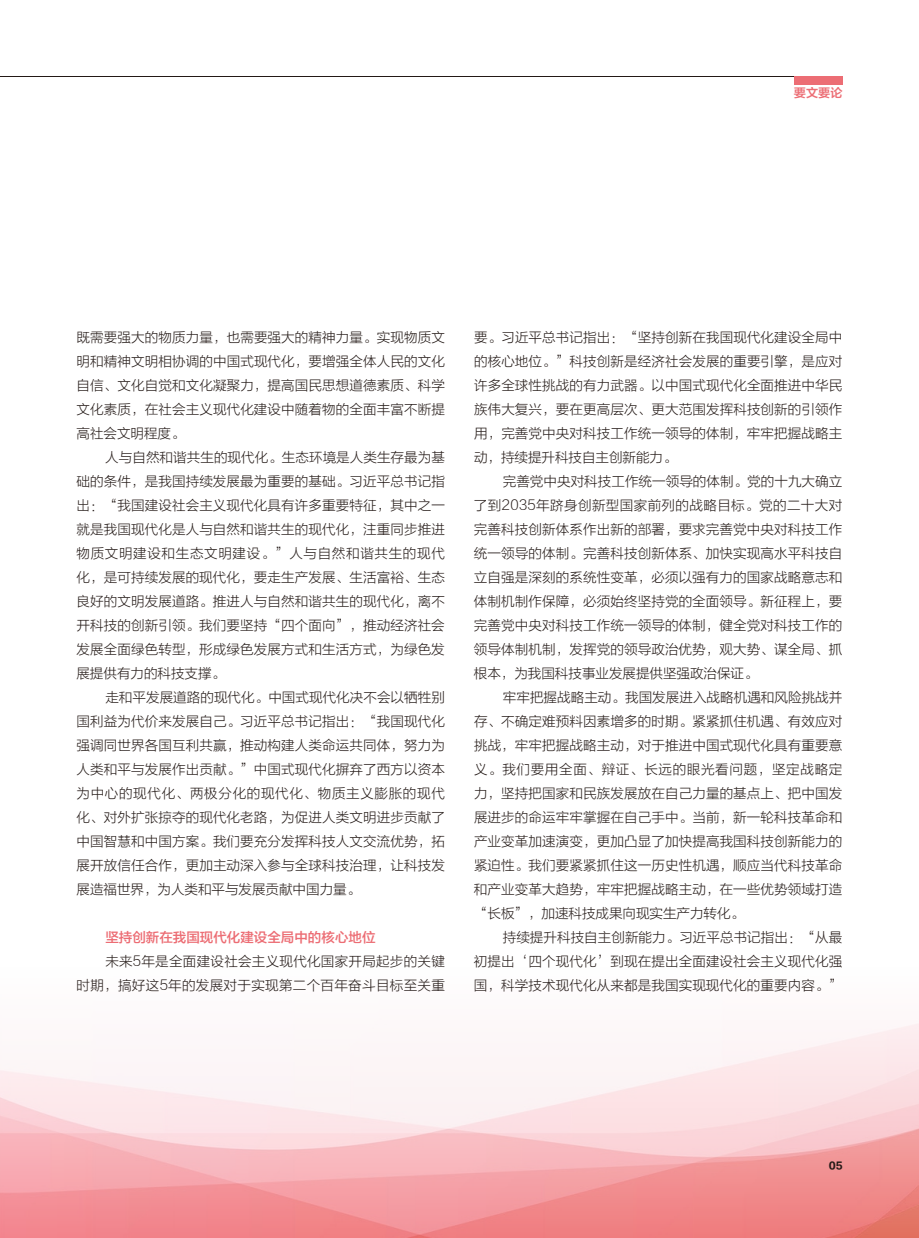
<style>
.page{position:relative;width:919px;height:1238px;background:#fff}
.page>*{position:absolute;margin:0;border:0;box-sizing:border-box;transform-origin:0 0}
.t1{font:13.5px/24px "FZLTXHJW GB1 0";letter-spacing:.01em;color:#231916;text-align:justify}
.t2{font:13.5px "FZLTZHK GBK1 0";color:#ec6d74}
.t3{font:12.15px "FZLTZCHK GBK1 0";color:#ec6d74}
.t4{font:9.9px "FZLTDHK GBK1 0";color:#231916}
</style>
<div class="page">
<img style="left:0;top:1023px;width:918px;height:214px">
<hr style="left:0;top:77px;width:842px;height:1px;background:#231916">
<div style="left:794px;top:77px;width:48px;height:8px;background:#ec6d74"></div>
<p class="t3" style="left:793px;top:86px;width:50px">要文要论</p>
<p class="t1" style="left:77px;top:325px;width:370px">既需要强大的物质力量，也需要强大的精神力量。实现物质文明和精神文明相协调的中国式现代化，要增强全体人民的文化自信、文化自觉和文化凝聚力，提高国民思想道德素质、科学文化素质，在社会主义现代化建设中随着物的全面丰富不断提高社会文明程度。</p>
<p class="t1" style="left:76px;top:445px;width:370px;text-indent:29px">人与自然和谐共生的现代化。生态环境是人类生存最为基础的条件，是我国持续发展最为重要的基础。习近平总书记指出：“我国建设社会主义现代化具有许多重要特征，其中之一就是我国现代化是人与自然和谐共生的现代化，注重同步推进物质文明建设和生态文明建设。”人与自然和谐共生的现代化，是可持续发展的现代化，要走生产发展、生活富裕、生态良好的文明发展道路。推进人与自然和谐共生的现代化，离不开科技的创新引领。我们要坚持“四个面向”，推动经济社会发展全面绿色转型，形成绿色发展方式和生活方式，为绿色发展提供有力的科技支撑。</p>
<p class="t1" style="left:76px;top:685px;width:370px;text-indent:29px">走和平发展道路的现代化。中国式现代化决不会以牺牲别国利益为代价来发展自己。习近平总书记指出：“我国现代化强调同世界各国互利共赢，推动构建人类命运共同体，努力为人类和平与发展作出贡献。”中国式现代化摒弃了西方以资本为中心的现代化、两极分化的现代化、物质主义膨胀的现代化、对外扩张掠夺的现代化老路，为促进人类文明进步贡献了中国智慧和中国方案。我们要充分发挥科技人文交流优势，拓展开放信任合作，更加主动深入参与全球科技治理，让科技发展造福世界，为人类和平与发展贡献中国力量。</p>
<p class="t2" style="left:105px;top:929px;width:271px">坚持创新在我国现代化建设全局中的核心地位</p>
<p class="t1" style="left:77px;top:949px;width:370px;text-align:right">未来5年是全面建设社会主义现代化国家开局起步的关键<br>时期，搞好这5年的发展对于实现第二个百年奋斗目标至关重</p>
<p class="t1" style="left:474px;top:325px;width:370px">要。习近平总书记指出：“坚持创新在我国现代化建设全局中的核心地位。”科技创新是经济社会发展的重要引擎，是应对许多全球性挑战的有力武器。以中国式现代化全面推进中华民族伟大复兴，要在更高层次、更大范围发挥科技创新的引领作用，完善党中央对科技工作统一领导的体制，牢牢把握战略主动，持续提升科技自主创新能力。</p>
<p class="t1" style="left:474px;top:469px;width:370px;text-indent:29px">完善党中央对科技工作统一领导的体制。党的十九大确立了到2035年跻身创新型国家前列的战略目标。党的二十大对完善科技创新体系作出新的部署，要求完善党中央对科技工作统一领导的体制。完善科技创新体系、加快实现高水平科技自立自强是深刻的系统性变革，必须以强有力的国家战略意志和体制机制作保障，必须始终坚持党的全面领导。新征程上，要完善党中央对科技工作统一领导的体制，健全党对科技工作的领导体制机制，发挥党的领导政治优势，观大势、谋全局、抓根本，为我国科技事业发展提供坚强政治保证。</p>
<p class="t1" style="left:474px;top:685px;width:370px;text-indent:29px">牢牢把握战略主动。我国发展进入战略机遇和风险挑战并存、不确定难预料因素增多的时期。紧紧抓住机遇、有效应对挑战，牢牢把握战略主动，对于推进中国式现代化具有重要意义。我们要用全面、辩证、长远的眼光看问题，坚定战略定力，坚持把国家和民族发展放在自己力量的基点上、把中国发展进步的命运牢牢掌握在自己手中。当前，新一轮科技革命和产业变革加速演变，更加凸显了加快提高我国科技创新能力的紧迫性。我们要紧紧抓住这一历史性机遇，顺应当代科技革命和产业变革大趋势，牢牢把握战略主动，在一些优势领域打造“长板”，加速科技成果向现实生产力转化。</p>
<p class="t1" style="left:474px;top:925px;width:370px;text-indent:29px">持续提升科技自主创新能力。习近平总书记指出：“从最初提出‘四个现代化’到现在提出全面建设社会主义现代化强国，科学技术现代化从来都是我国实现现代化的重要内容。”</p>
<p class="t4" style="left:828px;top:1160px;width:15px">05</p>
</div>
